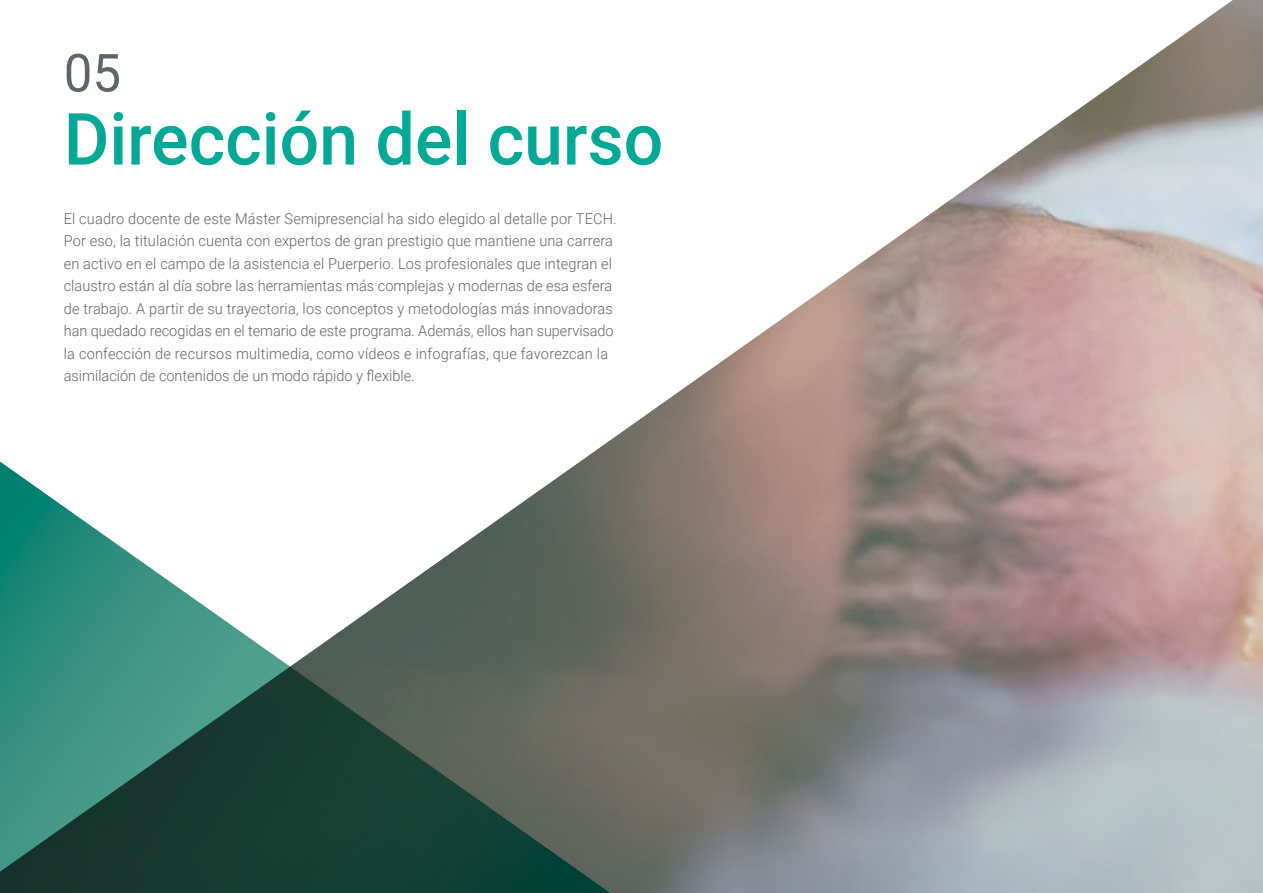
<style>
.page{position:relative;width:1263px;height:893px;background:#fff}
.page>*{position:absolute;margin:0;border:0;box-sizing:border-box;transform-origin:0 0}
.t1{font:500 72px "Roboto";color:#00a996}
.t2{font:52.5px "Roboto";color:#61646a}
.t3{font:300 15px/22.5px "Roboto";letter-spacing:.01em;color:#61646a}
</style>
<div class="page">
<img style="left:602px;top:0;width:661px;height:893px">
<svg style="left:0;top:446px;width:640px;height:447px"></svg>
<h2 class="t2" style="left:64px;top:36px;width:59px">05</h2>
<h1 class="t1" style="left:64px;top:89px;width:601px">Dirección del curso</h1>
<p class="t3" style="left:64px;top:207px;width:554px">El cuadro docente de este Máster Semipresencial ha sido elegido al detalle por TECH.<br>Por eso, la titulación cuenta con expertos de gran prestigio que mantiene una carrera en activo en el campo de la asistencia el Puerperio. Los profesionales que integran el claustro están al día sobre las herramientas más complejas y modernas de esa esfera de trabajo. A partir de su trayectoria, los conceptos y metodologías más innovadoras han quedado recogidas en el temario de este programa. Además, ellos han supervisado la confección de recursos multimedia, como vídeos e infografías, que favorezcan la asimilación de contenidos de un modo rápido y flexible.</p>
</div>
